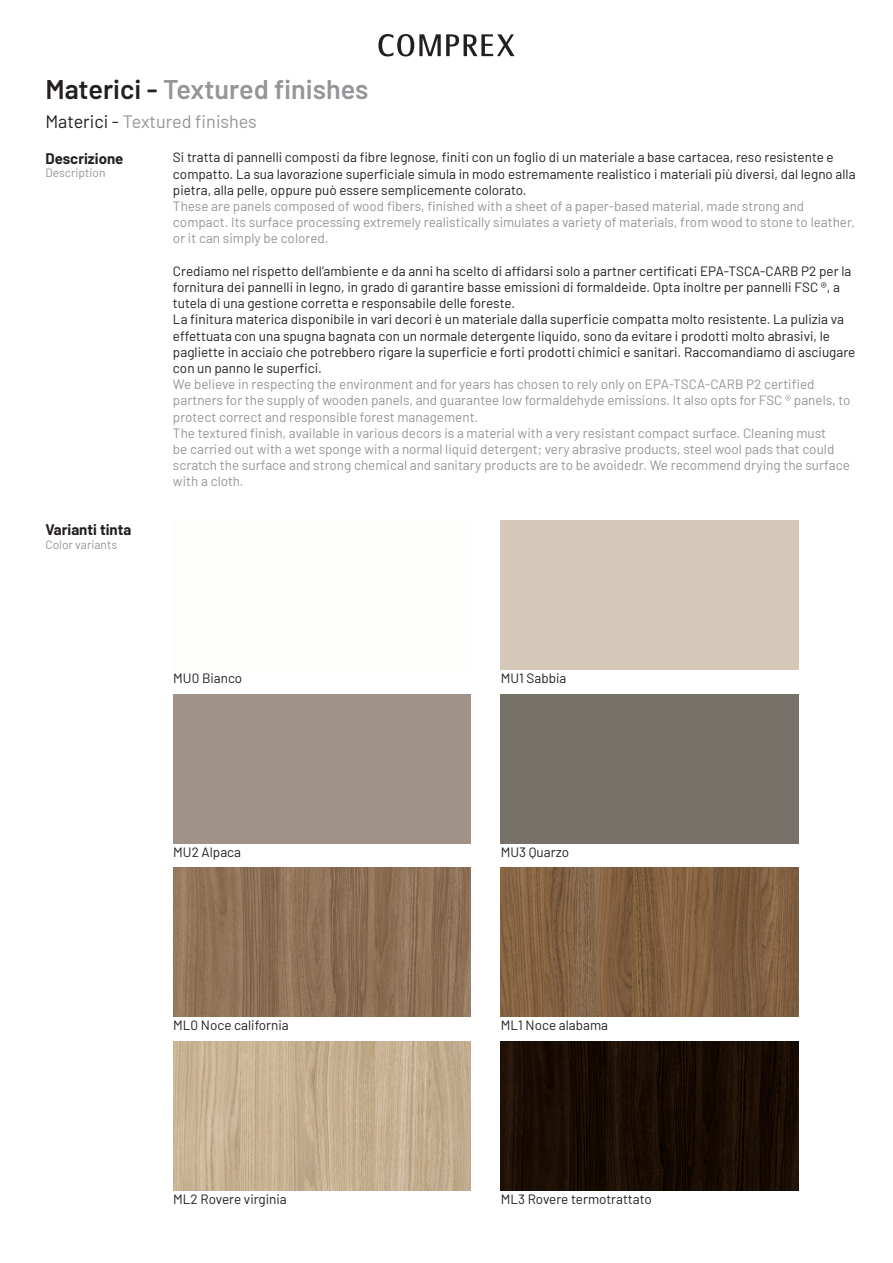
<style>
.page{position:relative;width:893px;height:1263px;background:#fff}
.page>*{position:absolute;margin:0;border:0;box-sizing:border-box;transform-origin:0 0}
.t1{font:600 27px "Barlow";color:#939598}
.t2{font:18px "Barlow";color:#939598}
.t3{font:700 15px "Barlow";color:#231f20}
.t4{font:13.5px/16.2px "Barlow";color:#231f20}
.t5{font:13.5px/16.2px "Barlow";color:#939598}
.t6{font:12px "Barlow";color:#939598}
.s1{color:#231f20}
</style>
<div class="page">
<svg style="left:378px;top:34px;width:136px;height:22px"></svg>
<div style="left:501px;top:694px;width:297px;height:149px;background:#767269"></div>
<img style="left:173px;top:868px;width:298px;height:149px">
<img style="left:501px;top:868px;width:297px;height:149px">
<img style="left:173px;top:1042px;width:298px;height:148px">
<img style="left:501px;top:1042px;width:297px;height:148px">
<p class="t1" style="left:45px;top:70px;width:324px"><span class="s1">Materici -</span> Textured finishes</p>
<p class="t2" style="left:45px;top:108px;width:213px"><span class="s1">Materici -</span> Textured finishes</p>
<p class="t3" style="left:45px;top:147px;width:79px">Descrizione</p>
<p class="t6" style="left:45px;top:164px;width:62px">Description</p>
<p class="t3" style="left:45px;top:519px;width:87px">Varianti tinta</p>
<p class="t6" style="left:45px;top:536px;width:73px">Color variants</p>
<p class="t4" style="left:173px;top:148px;width:684px">Si tratta di pannelli composti da fibre legnose, finiti con un foglio di un materiale a base cartacea, reso resistente e compatto. La sua lavorazione superficiale simula in modo estremamente realistico i materiali più diversi, dal legno alla pietra, alla pelle, oppure può essere semplicemente colorato.</p>
<p class="t5" style="left:173px;top:197px;width:684px">These are panels composed of wood fibers, finished with a sheet of a paper-based material, made strong and compact. Its surface processing extremely realistically simulates a variety of materials, from wood to stone to leather, or it can simply be colored.</p>
<p class="t4" style="left:173px;top:262px;width:684px">Crediamo nel rispetto dell’ambiente e da anni ha scelto di affidarsi solo a partner certificati EPA-TSCA-CARB P2 per la fornitura dei pannelli in legno, in grado di garantire basse emissioni di formaldeide. Opta inoltre per pannelli FSC ®, a tutela di una gestione corretta e responsabile delle foreste.<br>La finitura materica disponibile in vari decori è un materiale dalla superficie compatta molto resistente. La pulizia va effettuata con una spugna bagnata con un normale detergente liquido, sono da evitare i prodotti molto abrasivi, le pagliette in acciaio che potrebbero rigare la superficie e forti prodotti chimici e sanitari. Raccomandiamo di asciugare con un panno le superfici.</p>
<p class="t5" style="left:173px;top:375px;width:679px">We believe in respecting the environment and for years has chosen to rely only on EPA-TSCA-CARB P2 certified partners for the supply of wooden panels, and guarantee low formaldehyde emissions. It also opts for FSC ® panels, to protect correct and responsible forest management.<br>The textured finish, available in various decors is a material with a very resistant compact surface. Cleaning must<br>be carried out with a wet sponge with a normal liquid detergent; very abrasive products, steel wool pads that could scratch the surface and strong chemical and sanitary products are to be avoidedr. We recommend drying the surface with a cloth.</p>
<p class="t4" style="left:173px;top:669px;width:71px">MU0 Bianco</p>
<p class="t4" style="left:501px;top:669px;width:67px">MU1 Sabbia</p>
<p class="t4" style="left:173px;top:843px;width:69px">MU2 Alpaca</p>
<p class="t4" style="left:501px;top:843px;width:70px">MU3 Quarzo</p>
<p class="t4" style="left:173px;top:1016px;width:117px">ML0 Noce california</p>
<p class="t4" style="left:501px;top:1016px;width:109px">ML1 Noce alabama</p>
<p class="t4" style="left:173px;top:1190px;width:115px">ML2 Rovere virginia</p>
<p class="t4" style="left:501px;top:1190px;width:152px">ML3 Rovere termotrattato</p>
</div>
